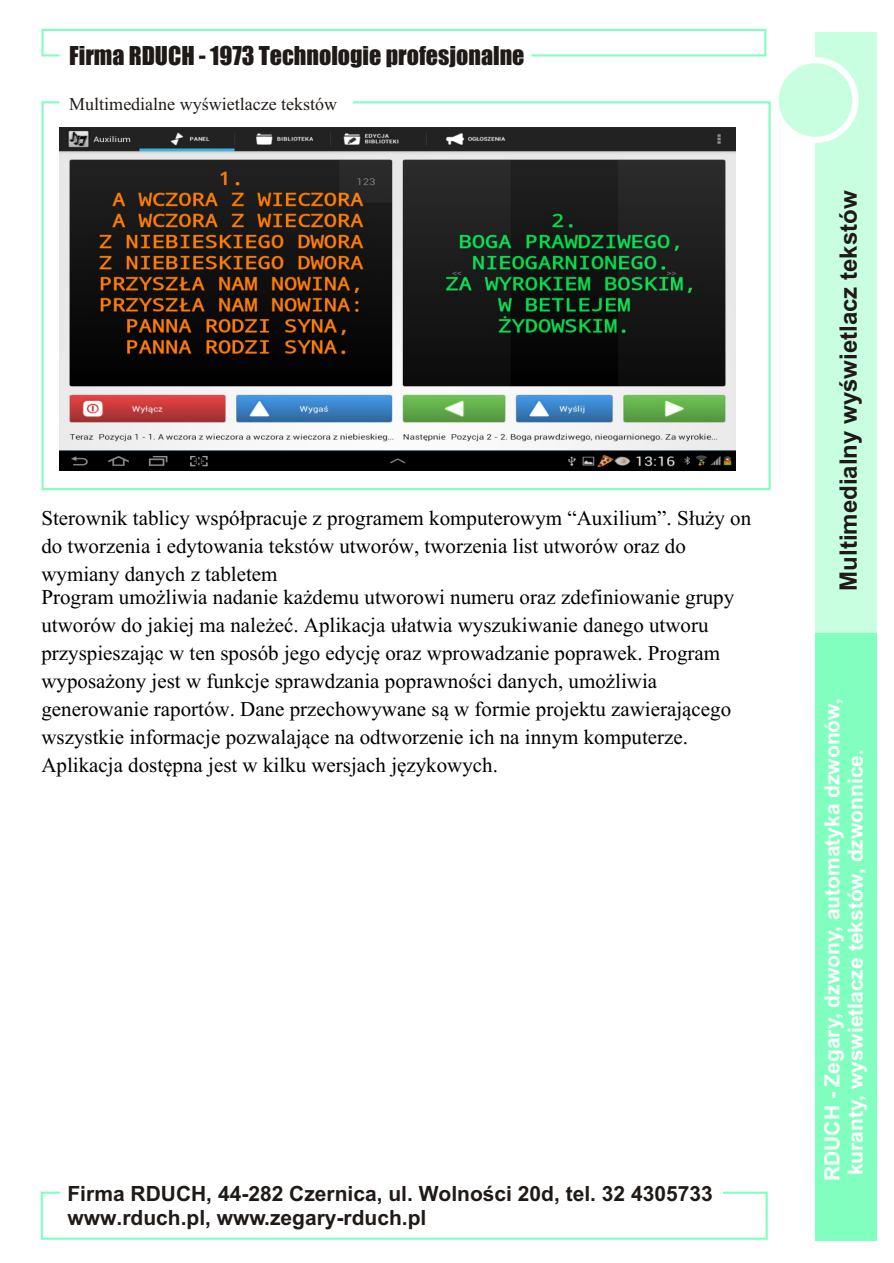
<style>
.page{position:relative;width:894px;height:1263px;background:#fff}
.page>*{position:absolute;margin:0;border:0;box-sizing:border-box;transform-origin:0 0}
.t1{font:24px "Impact";color:#1f1a17}
.t2{font:700 24px "Arial CE";color:#1f1a17}
.t3{font:21px/27.9px "Times New Roman CE";color:#000}
.t4{font:700 21px/23.4px "Arial CE";color:#1f1a17}
.t5{font:700 21px/23.4px "Arial CE";color:#fff}
.t6{font:18px "Times New Roman CE";color:#1f1a17}
</style>
<div class="page">
<svg style="left:40px;top:1191px;width:728px;height:49px"></svg>
<div style="left:815px;top:32px;width:61px;height:1209px;background:#c7ffe0"></div>
<div style="left:815px;top:634px;width:61px;height:607px;background:#80ffbf"></div>
<div style="left:773px;top:57px;width:86px;height:86px;background:#fff;border-radius:50%"></div>
<div style="left:779px;top:63px;width:73px;height:74px;background:#c7ffe0;border-radius:50%"></div>
<svg style="left:41px;top:101px;width:730px;height:390px"></svg>
<img style="left:60px;top:127px;width:675px;height:344px">
<svg style="left:41px;top:28px;width:726px;height:29px"></svg>
<p class="t1" style="left:69px;top:46px;width:457px">Firma RDUCH - 1973 Technologie profesjonalne</p>
<p class="t6" style="left:69px;top:97px;width:269px">Multimedialne wyœwietlacze tekstów</p>
<p class="t3" style="left:41px;top:506px;width:711px">Sterownik tablicy wspó³pracuje z programem komputerowym “Auxilium”. S³u¿y on do tworzenia i edytowania tekstów utworów, tworzenia list utworów oraz do wymiany danych z tabletem</p>
<p class="t3" style="left:41px;top:585px;width:694px">Program umo¿liwia nadanie ka¿demu utworowi numeru oraz zdefiniowanie grupy utworów do jakiej ma nale¿eæ. Aplikacja u³atwia wyszukiwanie danego utworu przyspieszaj¹c w ten sposób jego edycjê oraz wprowadzanie poprawek. Program wyposa¿ony jest w funkcje sprawdzania poprawnoœci danych, umo¿liwia generowanie raportów. Dane przechowywane s¹ w formie projektu zawieraj¹cego wszystkie informacje pozwalaj¹ce na odtworzenie ich na innym komputerze.<br>Aplikacja dostêpna jest w kilku wersjach jêzykowych.</p>
<p class="t4" style="left:67px;top:1184px;width:647px">Firma RDUCH, 44-282 Czernica, ul. Wolnoœci 20d, tel. 32 4305733 www.rduch.pl, www.zegary-rduch.pl</p>
<p class="t2" style="left:839px;top:591px;width:402px;rotate:-90deg">Multimedialny wyœwietlacz tekstów</p>
<p class="t5" style="left:822px;top:1181px;width:484px;rotate:-90deg">RDUCH - Zegary, dzwony, automatyka dzwonów, kuranty, wyswietlacze tekstów, dzwonnice.</p>
</div>
